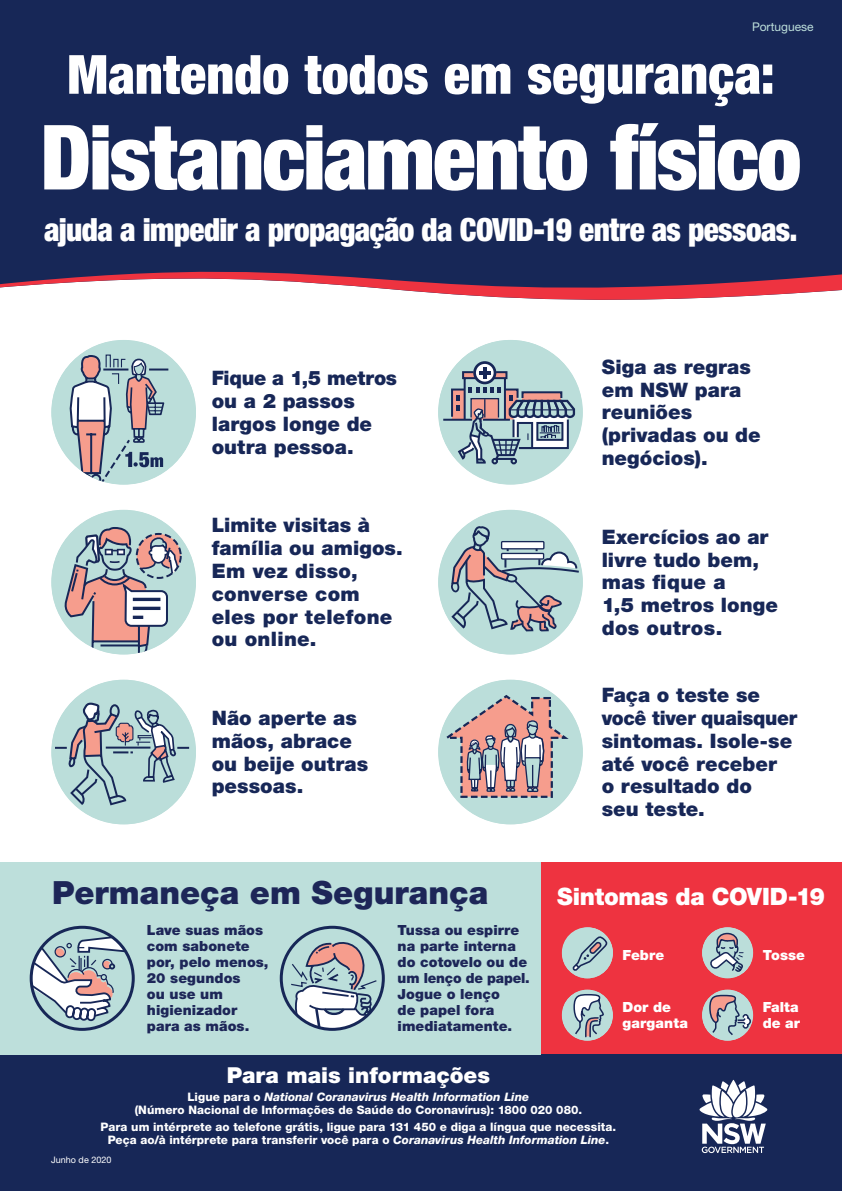
<style>
.page{position:relative;width:842px;height:1191px;background:#fff}
.page>*{position:absolute;margin:0;border:0;box-sizing:border-box;transform-origin:0 0}
.t1{font:900 condensed 90px "Helvetica Neue LT Pro";letter-spacing:-.025em;color:#fff}
.t2{font:900 condensed 54px "Helvetica Neue LT Pro";color:#fff}
.t3{font:900 condensed 32px "Helvetica Neue LT Pro";letter-spacing:-.02em;color:#fff}
.t4{font:900 32px "Helvetica Neue LT Pro";color:#1d2658}
.t5{font:900 24px "Helvetica Neue LT Pro";letter-spacing:-.01em;color:#fff}
.t6{font:900 22px "Helvetica Neue LT Pro";color:#fff}
.t7{font:900 19.9px/22.8px "Helvetica Neue LT Pro";letter-spacing:.005em;color:#172757}
.t8{font:900 14px/16px "Helvetica Neue LT Pro";letter-spacing:.005em;color:#1d2658}
.t9{font:900 14px/16px "Helvetica Neue LT Pro";letter-spacing:.005em;color:#fff}
.t10{font:12px "Helvetica Neue LT Pro";color:#bddfdb}
.t11{font:800 11.7px/13px "Helvetica Neue LT Pro";color:#fff;text-align:center}
.t12{font:9px "Helvetica Neue LT Pro";letter-spacing:.01em;color:#fff}
.s1{font-style:italic}
</style>
<div class="page">
<div style="left:0;top:862px;width:842px;height:198px;background:#ee3340"></div>
<div style="left:0;top:1054px;width:842px;height:137px;background:#172757"></div>
<svg style="left:699px;top:1079px;width:68px;height:74px"></svg>
<div style="left:0;top:0;width:842px;height:244px;background:#172757"></div>
<svg style="left:0;top:244px;width:842px;height:56px;fill:#172757"></svg>
<div style="left:0;top:862px;width:540px;height:192px;background:#bddfdb"></div>
<svg style="left:31px;top:927px;width:102px;height:102px"></svg>
<svg style="left:31px;top:934px;width:98px;height:88px"></svg>
<div style="left:30px;top:925px;width:105px;height:105px;border:3px solid #172757;border-radius:50%"></div>
<svg style="left:281px;top:927px;width:102px;height:102px"></svg>
<svg style="left:290px;top:937px;width:88px;height:92px"></svg>
<div style="left:280px;top:925px;width:105px;height:105px;border:3px solid #172757;border-radius:50%"></div>
<svg style="left:562px;top:927px;width:51px;height:51px"></svg>
<div style="left:562px;top:989px;width:51px;height:51px;background:#bbdeda;border-radius:50%"></div>
<svg style="left:573px;top:993px;width:32px;height:45px"></svg>
<div style="left:702px;top:927px;width:51px;height:51px;background:#bbdeda;border-radius:50%"></div>
<svg style="left:708px;top:932px;width:36px;height:40px"></svg>
<div style="left:702px;top:989px;width:51px;height:51px;background:#bbdeda;border-radius:50%"></div>
<svg style="left:708px;top:994px;width:44px;height:42px"></svg>
<div style="left:51px;top:340px;width:145px;height:144px;background:#bbdeda;border-radius:50%"></div>
<svg style="left:69px;top:354px;width:99px;height:130px"></svg>
<div style="left:438px;top:340px;width:145px;height:144px;background:#bbdeda;border-radius:50%"></div>
<svg style="left:475px;top:362px;width:20px;height:21px"></svg>
<div style="left:473px;top:361px;width:23px;height:23px;border:3px solid #172757;border-radius:50%"></div>
<hr style="left:483px;top:367px;width:4px;height:11px;background:#172757">
<svg style="left:441px;top:370px;width:135px;height:95px"></svg>
<div style="left:51px;top:510px;width:145px;height:144px;background:#bbdeda;border-radius:50%"></div>
<svg style="left:62px;top:526px;width:119px;height:128px"></svg>
<div style="left:438px;top:510px;width:145px;height:144px;background:#bbdeda;border-radius:50%"></div>
<svg style="left:450px;top:510px;width:131px;height:144px"></svg>
<div style="left:51px;top:679px;width:145px;height:145px;background:#bbdeda;border-radius:50%"></div>
<svg style="left:51px;top:686px;width:138px;height:120px"></svg>
<div style="left:438px;top:679px;width:145px;height:145px;background:#bbdeda;border-radius:50%"></div>
<svg style="left:446px;top:695px;width:123px;height:103px"></svg>
<p class="t10" style="left:752px;top:20px;width:63px">Portuguese</p>
<h2 class="t2" style="left:67px;top:42px;width:709px">Mantendo todos em segurança:</h2>
<h1 class="t1" style="left:40px;top:104px;width:763px">Distanciamento físico</h1>
<h3 class="t3" style="left:44px;top:211px;width:755px">ajuda a impedir a propagação da COVID-19 entre as pessoas.</h3>
<p class="t7" style="left:212px;top:366px;width:187px">Fique a 1,5 metros ou a 2 passos largos longe de outra pessoa.</p>
<p class="t7" style="left:602px;top:355px;width:161px">Siga as regras em NSW para reuniões (privadas ou de negócios).</p>
<p class="t7" style="left:212px;top:514px;width:193px">Limite visitas à família ou amigos.<br>Em vez disso, converse com eles por telefone ou online.</p>
<p class="t7" style="left:602px;top:525px;width:178px">Exercícios ao ar livre tudo bem, mas fique a<br>1,5 metros longe dos outros.</p>
<p class="t7" style="left:212px;top:706px;width:158px">Não aperte as mãos, abrace ou beije outras pessoas.</p>
<h3 class="t4" style="left:52px;top:873px;width:437px">Permaneça em Segurança</h3>
<p class="t8" style="left:147px;top:922px;width:123px">Lave suas mãos com sabonete por, pelo menos,<br>20 segundos<br>ou use um higienizador para as mãos.</p>
<p class="t8" style="left:398px;top:922px;width:134px">Tussa ou espirre na parte interna do cotovelo ou de um lenço de papel.<br>Jogue o lenço<br>de papel fora imediatamente.</p>
<p class="t7" style="left:602px;top:683px;width:197px">Faça o teste se você tiver quaisquer sintomas. Isole-se até você receber<br>o resultado do<br>seu teste.</p>
<p class="t5" style="left:557px;top:882px;width:269px">Sintomas da COVID-19</p>
<p class="t9" style="left:622px;top:946px;width:43px">Febre</p>
<p class="t9" style="left:622px;top:999px;width:67px">Dor de garganta</p>
<p class="t9" style="left:763px;top:946px;width:44px">Tosse</p>
<p class="t9" style="left:763px;top:999px;width:39px">Falta de ar</p>
<p class="t6" style="left:227px;top:1062px;width:265px">Para mais informações</p>
<p class="t11" style="left:135px;top:1089px;width:449px">Ligue para o <span class="s1">National Coranavirus Health Information Line<br></span>(Número Nacional de Informações de Saúde do Coronavírus): 1800 020 080.</p>
<p class="t11" style="left:101px;top:1120px;width:517px">Para um intérprete ao telefone grátis, ligue para 131 450 e diga a língua que necessita.<br>Peça ao/à intérprete para transferir você para o <span class="s1">Coranavirus Health Information Line</span>.</p>
<p class="t12" style="left:51px;top:1153px;width:62px">Junho de 2020</p>
</div>
